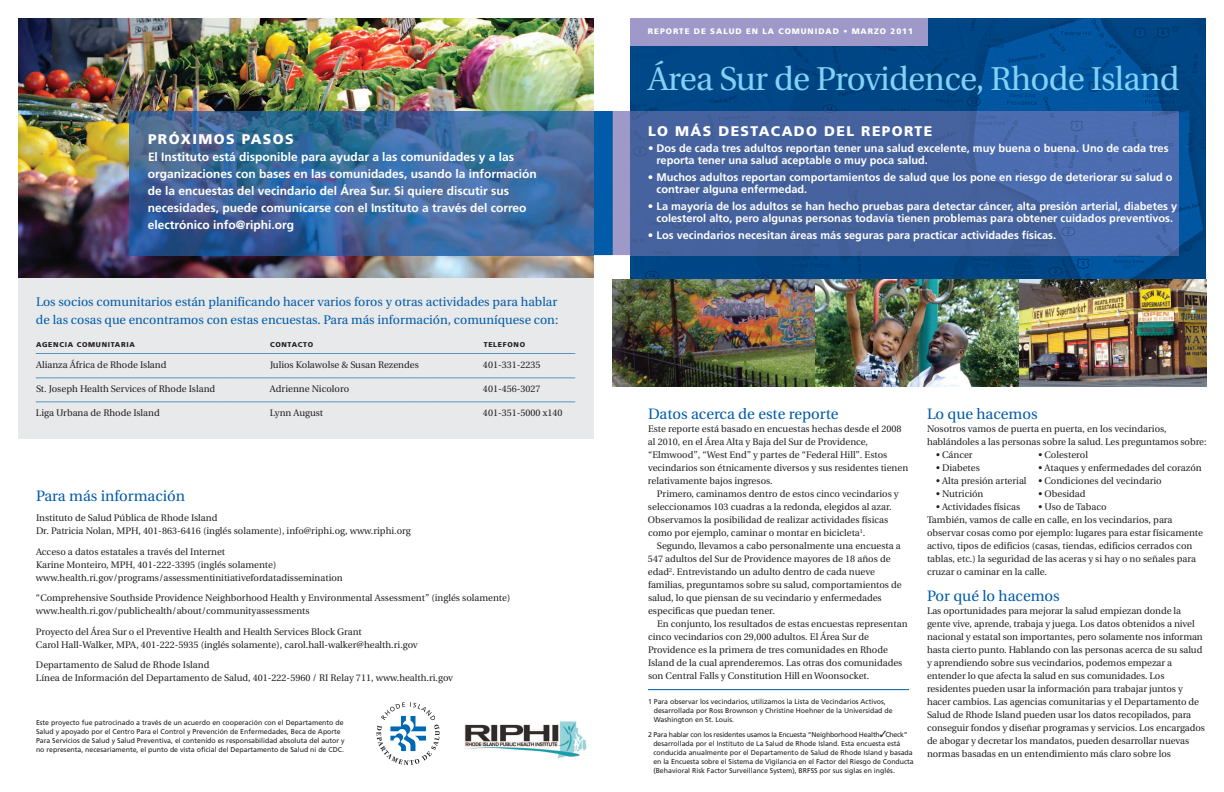
<style>
.page{position:relative;width:1224px;height:792px;background:#fff}
.page>*{position:absolute;margin:0;border:0;box-sizing:border-box;transform-origin:0 0}
.t1{font:33px "Utopia";letter-spacing:-.02em;color:#81d2f5}
.t2{font:15px "Utopia";color:#015ba9}
.t3{font:900 14px "Frutiger";letter-spacing:.1em;color:#fff}
.t4{font:12.5px/18px "Utopia";color:#015ba9}
.t5{font:700 12px/17px "Frutiger";color:#fff}
.t6{font:700 11px/12px "Frutiger";color:#fff}
.t7{font:9.5px/13px "Utopia";color:#231f20}
.t8{font:900 8px "Frutiger";letter-spacing:.12em;color:#fff}
.t9{font:7px/9px "Frutiger";color:#231f20}
.t10{font:900 7px "Frutiger";letter-spacing:.1em;color:#231f20}
</style>
<div class="page">
<div style="left:18px;top:277px;width:576px;height:162px;background:#e8e9eb"></div>
<svg style="left:36px;top:353px;width:540px;height:1px"></svg>
<svg style="left:36px;top:378px;width:540px;height:1px"></svg>
<svg style="left:36px;top:402px;width:540px;height:1px"></svg>
<img style="left:630px;top:18px;width:576px;height:261px">
<img style="left:630px;top:111px;width:549px;height:144px">
<img style="left:612px;top:279px;width:204px;height:108px">
<img style="left:816px;top:279px;width:204px;height:108px">
<img style="left:1020px;top:279px;width:186px;height:108px">
<img style="left:18px;top:18px;width:576px;height:260px">
<svg style="left:595px;top:111px;width:35px;height:144px;background:#4f79b9"></svg>
<hr style="left:594px;top:111px;width:1px;height:144px;background:#1b77bc">
<img style="left:129px;top:111px;width:465px;height:144px">
<svg style="left:377px;top:702px;width:62px;height:63px"></svg>
<img style="left:464px;top:721px;width:123px;height:38px">
<div style="left:630px;top:18px;width:297px;height:28px;background:#9f99ca"></div>
<hr style="left:648px;top:689px;width:261px;height:1px;background:#015ba9">
<h3 class="t3" style="left:148px;top:134px;width:147px">PRÓXIMOS PASOS</h3>
<p class="t5" style="left:148px;top:150px;width:390px">El Instituto está disponible para ayudar a las comunidades y a las organizaciones con bases en las comunidades, usando la información de la encuestas del vecindario del Área Sur. Si quiere discutir sus necesidades, puede comunicarse con el Instituto a través del correo electrónico info@riphi.org</p>
<p class="t8" style="left:648px;top:28px;width:267px">REPORTE DE SALUD EN LA COMUNIDAD • MARZO 2011</p>
<h1 class="t1" style="left:648px;top:66px;width:533px">Área Sur de Providence, Rhode Island</h1>
<h3 class="t3" style="left:648px;top:125px;width:286px">LO MÁS DESTACADO DEL REPORTE</h3>
<p class="t6" style="left:656px;top:143px;width:514px;text-indent:-8px">• Dos de cada tres adultos reportan tener una salud excelente, muy buena o buena. Uno de cada tres reporta tener una salud aceptable o muy poca salud.</p>
<p class="t6" style="left:656px;top:172px;width:518px;text-indent:-8px">• Muchos adultos reportan comportamientos de salud que los pone en riesgo de deteriorar su salud o contraer alguna enfermedad.</p>
<p class="t6" style="left:648px;top:201px;width:531px;text-align:center">• La mayoría de los adultos se han hecho pruebas para detectar cáncer, alta presión arterial, diabetes y colesterol alto, pero algunas personas todavía tienen problemas para obtener cuidados preventivos.</p>
<p class="t6" style="left:648px;top:230px;width:410px">• Los vecindarios necesitan áreas más seguras para practicar actividades físicas.</p>
<h3 class="t4" style="left:36px;top:294px;width:524px">Los socios comunitarios están planificando hacer varios foros y otras actividades para hablar de las cosas que encontramos con estas encuestas. Para más información, comuníquese con:</h3>
<p class="t10" style="left:36px;top:341px;width:100px">AGENCIA COMUNITARIA</p>
<p class="t10" style="left:270px;top:341px;width:45px">CONTACTO</p>
<p class="t10" style="left:484px;top:341px;width:43px">TELEFONO</p>
<p class="t7" style="left:36px;top:359px;width:132px">Alianza África de Rhode Island</p>
<p class="t7" style="left:270px;top:359px;width:150px">Julios Kolawolse &amp; Susan Rezendes</p>
<p class="t7" style="left:483px;top:359px;width:59px">401-331-2235</p>
<p class="t7" style="left:36px;top:383px;width:181px">St. Joseph Health Services of Rhode Island</p>
<p class="t7" style="left:270px;top:383px;width:81px">Adrienne Nicoloro</p>
<p class="t7" style="left:483px;top:383px;width:59px">401-456-3027</p>
<p class="t7" style="left:36px;top:407px;width:125px">Liga Urbana de Rhode Island</p>
<p class="t7" style="left:270px;top:407px;width:55px">Lynn August</p>
<p class="t7" style="left:483px;top:407px;width:81px">401-351-5000 x140</p>
<h2 class="t2" style="left:927px;top:408px;width:112px">Lo que hacemos</h2>
<p class="t7" style="left:927px;top:423px;width:281px">Nosotros vamos de puerta en puerta, en los vecindarios, hablándoles a las personas sobre la salud. Les preguntamos sobre:</p>
<p class="t7" style="left:936px;top:449px;width:38px">• Cáncer</p>
<p class="t7" style="left:1039px;top:449px;width:51px">• Colesterol</p>
<p class="t7" style="left:936px;top:462px;width:45px">• Diabetes</p>
<p class="t7" style="left:1039px;top:462px;width:165px">• Ataques y enfermedades del corazón</p>
<p class="t7" style="left:936px;top:475px;width:92px">• Alta presión arterial</p>
<p class="t7" style="left:1039px;top:475px;width:125px">• Condiciones del vecindario</p>
<p class="t7" style="left:936px;top:488px;width:49px">• Nutrición</p>
<p class="t7" style="left:1039px;top:488px;width:49px">• Obesidad</p>
<p class="t7" style="left:936px;top:501px;width:86px">• Actividades físicas</p>
<h2 class="t2" style="left:648px;top:408px;width:192px">Datos acerca de este reporte</h2>
<p class="t7" style="left:648px;top:423px;width:262px">Este reporte está basado en encuestas hechas desde el 2008 al 2010, en el Área Alta y Baja del Sur de Providence, “Elmwood”, “West End” y partes de “Federal Hill”. Estos vecindarios son étnicamente diversos y sus residentes tienen relativamente bajos ingresos.</p>
<p class="t7" style="left:648px;top:488px;width:252px;text-indent:9px">Primero, caminamos dentro de estos cinco vecindarios y seleccionamos 103 cuadras a la redonda, elegidos al azar.<br>Observamos la posibilidad de realizar actividades físicas como por ejemplo, caminar o montar en bicicleta<sup>1</sup>.</p>
<p class="t7" style="left:648px;top:540px;width:255px;text-indent:9px">Segundo, llevamos a cabo personalmente una encuesta a 547 adultos del Sur de Providence mayores de 18 años de edad<sup>2</sup>. Entrevistando un adulto dentro de cada nueve familias, preguntamos sobre su salud, comportamientos de salud, lo que piensan de su vecindario y enfermedades especificas que puedan tener.</p>
<p class="t7" style="left:648px;top:618px;width:261px;text-indent:9px">En conjunto, los resultados de estas encuestas representan cinco vecindarios con 29,000 adultos. El Área Sur de Providence es la primera de tres comunidades en Rhode Island de la cual aprenderemos. Las otras dos comunidades son Central Falls y Constitution Hill en Woonsocket.</p>
<h2 class="t2" style="left:36px;top:490px;width:151px">Para más información</h2>
<p class="t7" style="left:36px;top:512px;width:376px">Instituto de Salud Pública de Rhode Island<br>Dr. Patricia Nolan, MPH, 401-863-6416 (inglés solamente), info@riphi.og, www.riphi.org</p>
<p class="t7" style="left:36px;top:546px;width:308px">Acceso a datos estatales a través del Internet<br>Karine Monteiro, MPH, 401-222-3395 (inglés solamente) www.health.ri.gov/programs/assessmentinitiativefordatadissemination</p>
<p class="t7" style="left:36px;top:592px;width:476px">“Comprehensive Southside Providence Neighborhood Health y Environmental Assessment” (inglés solamente) www.health.ri.gov/publichealth/about/communityassessments</p>
<p class="t7" style="left:36px;top:626px;width:383px">Proyecto del Área Sur o el Preventive Health and Health Services Block Grant<br>Carol Hall-Walker, MPA, 401-222-5935 (inglés solamente), carol.hall-walker@health.ri.gov</p>
<p class="t7" style="left:36px;top:659px;width:419px">Departamento de Salud de Rhode Island<br>Línea de Información del Departamento de Salud, 401-222-5960 / RI Relay 711, www.health.ri.gov</p>
<p class="t7" style="left:927px;top:501px;width:278px;text-indent:112px">• Uso de Tabaco<br>También, vamos de calle en calle, en los vecindarios, para observar cosas como por ejemplo: lugares para estar físicamente activo, tipos de edificios (casas, tiendas, edificios cerrados con tablas, etc.) la seguridad de las aceras y si hay o no señales para cruzar o caminar en la calle.</p>
<h2 class="t2" style="left:927px;top:590px;width:134px">Por qué lo hacemos</h2>
<p class="t7" style="left:927px;top:605px;width:280px">Las oportunidades para mejorar la salud empiezan donde la gente vive, aprende, trabaja y juega. Los datos obtenidos a nivel nacional y estatal son importantes, pero solamente nos informan hasta cierto punto. Hablando con las personas acerca de su salud y aprendiendo sobre sus vecindarios, podemos empezar a entender lo que afecta la salud en sus comunidades. Los residentes pueden usar la información para trabajar juntos y hacer cambios. Las agencias comunitarias y el Departamento de Salud de Rhode Island pueden usar los datos recopilados, para conseguir fondos y diseñar programas y servicios. Los encargados de abogar y decretar los mandatos, pueden desarrollar nuevas normas basadas en un entendimiento más claro sobre los</p>
<p class="t9" style="left:654px;top:698px;width:240px;text-indent:-6px">1 Para observar los vecindarios, utilizamos la Lista de Vecindarios Activos, desarrollada por Ross Brownson y Christine Hoehner de la Universidad de<br>Washington en St. Louis.</p>
<p class="t9" style="left:653px;top:731px;width:262px;text-indent:-5px">2 Para hablar con los residentes usamos la Encuesta “Neighborhood Health✓Check” desarrollada por el Instituto de La Salud de Rhode Island. Esta encuesta está conducida anualmente por el Departamento de Salud de Rhode Island y basada en la Encuesta sobre el Sistema de Vigilancia en el Factor del Riesgo de Conducta (Behavioral Risk Factor Surveillance System), BRFSS por sus siglas en inglés.</p>
<p class="t9" style="left:36px;top:718px;width:310px">Este proyecto fue patrocinado a través de un acuerdo en cooperación con el Departamento de Salud y apoyado por el Centro Para el Control y Prevención de Enfermedades, Beca de Aporte Para Servicios de Salud y Salud Preventiva, el contenido es responsabilidad absoluta del autor y no representa, necesariamente, el punto de vista oficial del Departamento de Salud ni de CDC.</p>
</div>
